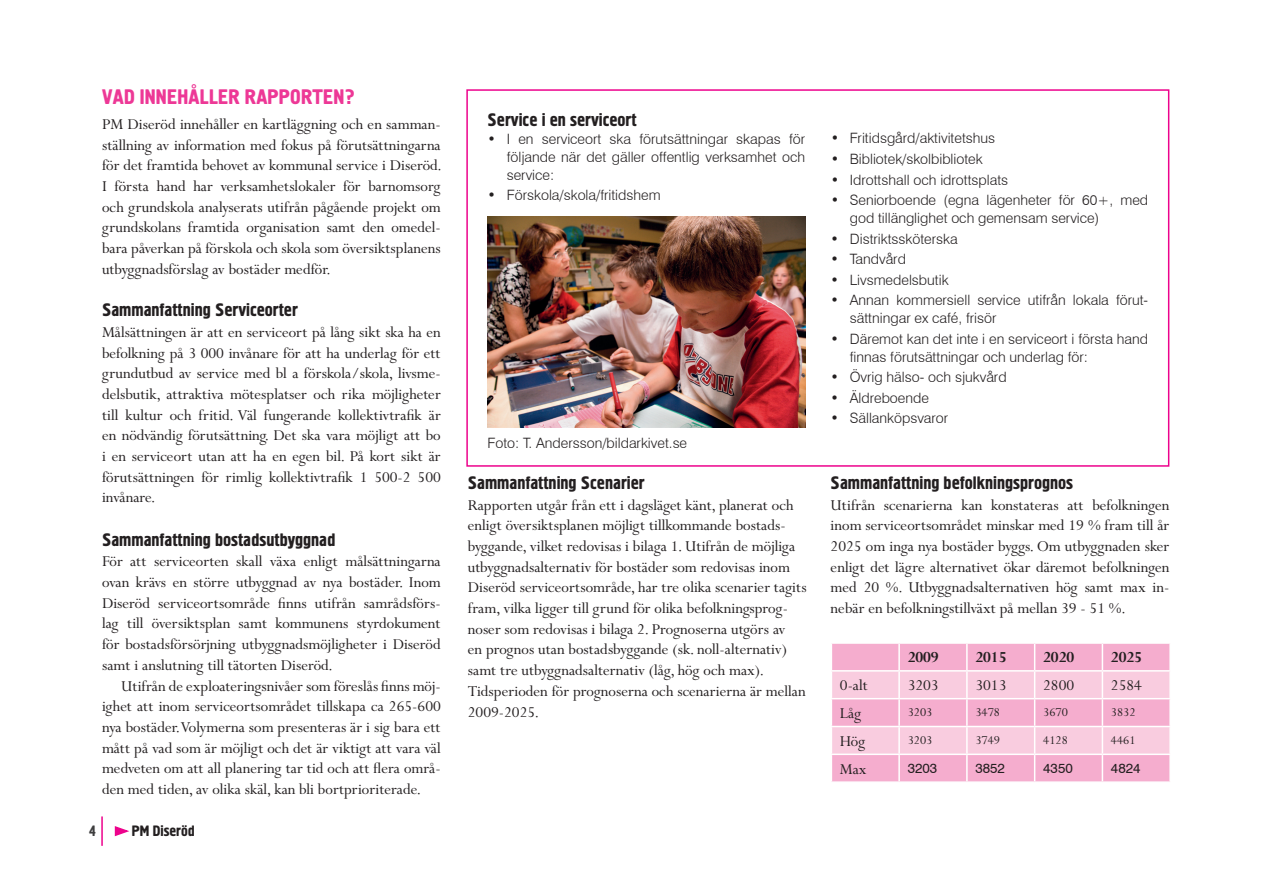
<style>
.page{position:relative;width:1263px;height:893px;background:#fff}
.page>*{position:absolute;margin:0;border:0;box-sizing:border-box;transform-origin:0 0}
.t1{font:21px "Hermes";letter-spacing:.01em;color:#ed3896}
.t2{font:18px "Hermes";color:#231f20}
.t3{font:16.95px/20.7px "Perpetua MT Std";color:#231f20;text-align:justify}
.t4{font:700 16.95px "Perpetua MT Std";color:#231f20}
.t5{font:15px "Hermes";color:#231f20}
.t6{font:15px "Hermes";color:#3e3e3f}
.t7{font:300 14.25px/18px "Swiss 721 BT";color:#231f20}
.t8{font:13.5px "Perpetua MT Std";color:#231f20}
.t9{font:13.5px "Swiss 721 BT";color:#231f20}
</style>
<div class="page">
<hr style="left:101px;top:816px;width:2px;height:30px;background:#ed028c">
<svg style="left:114px;top:826px;width:15px;height:11px"></svg>
<svg style="left:831px;top:644px;width:339px;height:137px;background:#f7bdd7"></svg>
<hr style="left:1169px;top:755px;width:2px;height:26px;background:#fff">
<div style="left:466px;top:89px;width:703px;height:378px;border:2px solid #ed028c"></div>
<img style="left:488px;top:216px;width:317px;height:212px">
<p class="t1" style="left:102px;top:83px;width:254px">Vad innehåller rapporten?</p>
<p class="t3" style="left:102px;top:114px;width:341px">PM Diseröd innehåller en kartläggning och en samman&shy;ställning av information med fokus på förutsättningarna för det framtida behovet av kommunal service i Diseröd.<br>I första hand har verksamhetslokaler för barnomsorg och grundskola analyserats utifrån pågående projekt om grundskolans framtida organisation samt den omedel&shy;bara påverkan på förskola och skola som översiktsplanens utbyggnadsförslag av bostäder medför.</p>
<p class="t2" style="left:102px;top:298px;width:197px">Sammanfattning Serviceorter</p>
<p class="t3" style="left:102px;top:322px;width:340px">Målsättningen är att en serviceort på lång sikt ska ha en befolkning på 3 000 invånare för att ha underlag för ett grundutbud av service med bl a förskola/skola, livsme&shy;delsbutik, attraktiva mötesplatser och rika möjligheter till kultur och fritid. Väl fungerande kollektivtrafik är en nödvändig förutsättning. Det ska vara möjligt att bo i en serviceort utan att ha en egen bil. På kort sikt är förutsättningen för rimlig kollektivtrafik 1 500-2 500 invånare.</p>
<p class="t2" style="left:102px;top:528px;width:235px">Sammanfattning bostadsutbyggnad</p>
<p class="t3" style="left:102px;top:552px;width:340px">För att serviceorten skall växa enligt målsättningarna ovan krävs en större utbyggnad av nya bostäder. Inom Diseröd serviceortsområde finns utifrån samrådsförs&shy;lag till översiktsplan samt kommunens styrdokument för bostadsförsörjning utbyggnadsmöjligheter i Diseröd samt i anslutning till tätorten Diseröd.</p>
<p class="t3" style="left:102px;top:676px;width:340px;text-indent:19px">Utifrån de exploateringsnivåer som föreslås finns möj&shy;ighet att inom serviceortsområdet tillskapa ca 265-600 nya bostäder. Volymerna som presenteras är i sig bara ett mått på vad som är möjligt och det är viktigt att vara väl medveten om att all planering tar tid och att flera områ&shy;den med tiden, av olika skäl, kan bli bortprioriterade.</p>
<p class="t6" style="left:89px;top:822px;width:8px">4</p>
<p class="t5" style="left:132px;top:822px;width:65px">PM Diseröd</p>
<p class="t2" style="left:488px;top:108px;width:151px">Service i en serviceort</p>
<p class="t7" style="left:507px;top:129px;width:300px;text-align:justify;text-indent:-19px">• I en serviceort ska förutsättningar skapas för följande när det gäller offentlig verksamhet och service:</p>
<p class="t7" style="left:488px;top:186px;width:175px">• Förskola/skola/fritidshem</p>
<p class="t7" style="left:488px;top:433px;width:201px">Foto: T. Andersson/bildarkivet.se</p>
<p class="t2" style="left:468px;top:471px;width:178px">Sammanfattning Scenarier</p>
<p class="t3" style="left:468px;top:495px;width:340px;text-align:left">Rapporten utgår från ett i dagsläget känt, planerat och enligt översiktsplanen möjligt tillkommande bostads&shy;byggande, vilket redovisas i bilaga 1. Utifrån de möjliga utbyggnadsalternativ för bostäder som redovisas inom Diseröd serviceortsområde, har tre olika scenarier tagits fram, vilka ligger till grund för olika befolkningsprog&shy;noser som redovisas i bilaga 2. Prognoserna utgörs av<br>en prognos utan bostadsbyggande (sk. noll-alternativ) samt tre utbyggnadsalternativ (låg, hög och max).<br>Tidsperioden för prognoserna och scenarierna är mellan 2009-2025.</p>
<p class="t7" style="left:831px;top:129px;width:166px">• Fritidsgård/aktivitetshus</p>
<p class="t7" style="left:831px;top:150px;width:154px">• Bibliotek/skolbibliotek</p>
<p class="t7" style="left:831px;top:170px;width:179px">• Idrottshall och idrottsplats</p>
<p class="t7" style="left:850px;top:191px;width:300px;text-indent:-19px">• Seniorboende (egna lägenheter för 60+, med god tillänglighet och gemensam service)</p>
<p class="t7" style="left:831px;top:229px;width:129px">• Distriktssköterska</p>
<p class="t7" style="left:831px;top:250px;width:77px">• Tandvård</p>
<p class="t7" style="left:831px;top:271px;width:119px">• Livsmedelsbutik</p>
<p class="t7" style="left:850px;top:291px;width:300px;text-indent:-19px">• Annan kommersiell service utifrån lokala förut&shy;sättningar ex café, frisör</p>
<p class="t7" style="left:850px;top:330px;width:300px;text-indent:-19px">• Däremot kan det inte i en serviceort i första hand finnas förutsättningar och underlag för:</p>
<p class="t7" style="left:831px;top:368px;width:177px">• Övrig hälso- och sjukvård</p>
<p class="t7" style="left:831px;top:389px;width:100px">• Äldreboende</p>
<p class="t7" style="left:831px;top:409px;width:119px">• Sällanköpsvaror</p>
<p class="t2" style="left:831px;top:471px;width:244px">Sammanfattning befolkningsprognos</p>
<p class="t3" style="left:831px;top:495px;width:340px">Utifrån scenarierna kan konstateras att befolkningen inom serviceortsområdet minskar med 19 % fram till år 2025 om inga nya bostäder byggs. Om utbyggnaden sker enligt det lägre alternativet ökar däremot befolkningen med 20 %. Utbyggnadsalternativen hög samt max in&shy;nebär en befolkningstillväxt på mellan 39 - 51 %.</p>
<p class="t4" style="left:908px;top:648px;width:33px">2009</p>
<p class="t4" style="left:975px;top:648px;width:33px">2015</p>
<p class="t4" style="left:1043px;top:648px;width:33px">2020</p>
<p class="t4" style="left:1111px;top:648px;width:33px">2025</p>
<p class="t3" style="left:840px;top:675px;width:30px">0-alt</p>
<p class="t3" style="left:908px;top:675px;width:33px">3203</p>
<p class="t3" style="left:975px;top:675px;width:33px">3013</p>
<p class="t3" style="left:1043px;top:675px;width:33px">2800</p>
<p class="t3" style="left:1111px;top:675px;width:33px">2584</p>
<p class="t3" style="left:840px;top:703px;width:23px">Låg</p>
<p class="t8" style="left:908px;top:705px;width:26px">3203</p>
<p class="t8" style="left:975px;top:705px;width:26px">3478</p>
<p class="t8" style="left:1043px;top:705px;width:26px">3670</p>
<p class="t8" style="left:1111px;top:705px;width:26px">3832</p>
<p class="t3" style="left:840px;top:731px;width:27px">Hög</p>
<p class="t8" style="left:908px;top:733px;width:26px">3203</p>
<p class="t8" style="left:975px;top:733px;width:26px">3749</p>
<p class="t8" style="left:1043px;top:733px;width:26px">4128</p>
<p class="t8" style="left:1111px;top:733px;width:26px">4461</p>
<p class="t3" style="left:840px;top:759px;width:28px">Max</p>
<p class="t9" style="left:908px;top:760px;width:31px">3203</p>
<p class="t9" style="left:975px;top:760px;width:31px">3852</p>
<p class="t9" style="left:1043px;top:760px;width:31px">4350</p>
<p class="t9" style="left:1111px;top:760px;width:31px">4824</p>
</div>
